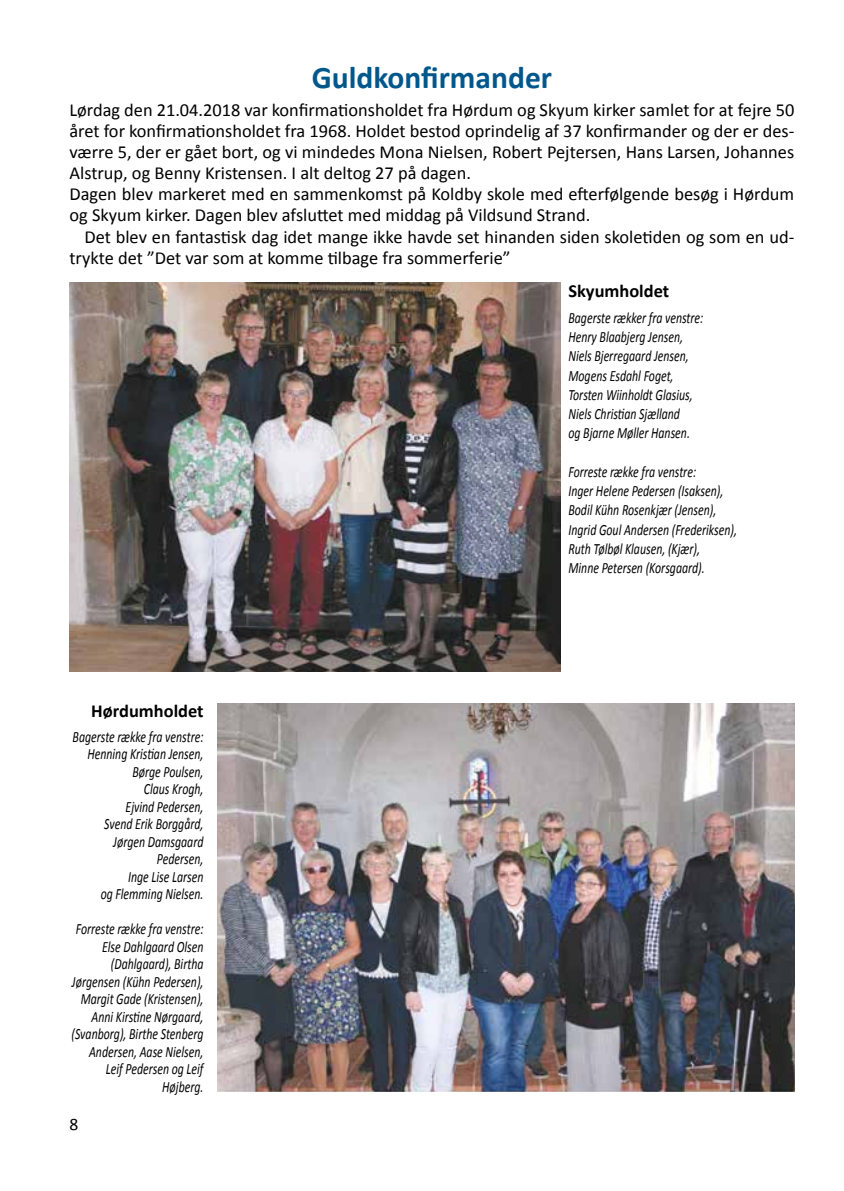
<style>
.page{position:relative;width:844px;height:1191px;background:#fff}
.page>*{position:absolute;margin:0;border:0;box-sizing:border-box;transform-origin:0 0}
.t1{font:700 31.5px "Calibri";color:#00578b}
.t2{font:18.38px/21px "Calibri";color:#000}
.t3{font:700 18.38px "Calibri";color:#000}
.t4{font:17.5px "Calibri";color:#000}
.t5{font:italic 15.75px/17.5px "Calibri";color:#000;scale:.75 1}
</style>
<div class="page">
<img style="left:69px;top:283px;width:491px;height:388px">
<img style="left:217px;top:703px;width:577px;height:388px">
<h1 class="t1" style="left:311px;top:58px;width:242px">Guldkonfirmander</h1>
<p class="t2" style="left:69px;top:100px;width:726px">Lørdag den 21.04.2018 var konfirmationsholdet fra Hørdum og Skyum kirker samlet for at fejre 50 året for konfirmationsholdet fra 1968. Holdet bestod oprindelig af 37 konfirmander og der er des&shy;værre 5, der er gået bort, og vi mindedes Mona Nielsen, Robert Pejtersen, Hans Larsen, Johannes Alstrup, og Benny Kristensen. I alt deltog 27 på dagen.<br>Dagen blev markeret med en sammenkomst på Koldby skole med efterfølgende besøg i Hørdum og Skyum kirker. Dagen blev afsluttet med middag på Vildsund Strand.</p>
<p class="t2" style="left:69px;top:226px;width:726px;text-indent:15px">Det blev en fantastisk dag idet mange ikke havde set hinanden siden skoletiden og som en ud&shy;trykte det ”Det var som at komme tilbage fra sommerferie”</p>
<p class="t3" style="left:568px;top:279px;width:102px">Skyumholdet</p>
<p class="t5" style="left:568px;top:307px;width:181px;line-height:19.2px">Bagerste rækker fra venstre:<br>Henry Blaabjerg Jensen,<br>Niels Bjerregaard Jensen,<br>Mogens Esdahl Foget,<br>Torsten Wiinholdt Glasius,<br>Niels Christian Sjælland<br>og Bjarne Møller Hansen.</p>
<p class="t5" style="left:568px;top:461px;width:226px;line-height:19.2px">Forreste række fra venstre:<br>Inger Helene Pedersen (Isaksen),<br>Bodil Kühn Rosenkjær (Jensen),<br>Ingrid Goul Andersen (Frederiksen),<br>Ruth Tølbøl Klausen, (Kjær),<br>Minne Petersen (Korsgaard).</p>
<p class="t3" style="left:91px;top:699px;width:114px">Hørdumholdet</p>
<p class="t5" style="left:73px;top:727px;width:176px;text-align:right">Bagerste række fra venstre:<br>Henning Kristian Jensen,<br>Børge Poulsen,<br>Claus Krogh,<br>Ejvind Pedersen,<br>Svend Erik Borggård,<br>Jørgen Damsgaard<br>Pedersen,<br>Inge Lise Larsen<br>og Flemming Nielsen.</p>
<p class="t5" style="left:71px;top:919px;width:177px;text-align:right">Forreste række fra venstre:<br>Else Dahlgaard Olsen (Dahlgaard), Birtha<br>Jørgensen (Kühn Pedersen),<br>Margit Gade (Kristensen),<br>Anni Kirstine Nørgaard, (Svanborg), Birthe Stenberg<br>Andersen, Aase Nielsen,<br>Leif Pedersen og Leif<br>Højberg.</p>
<p class="t4" style="left:69px;top:1112px;width:10px">8</p>
</div>
